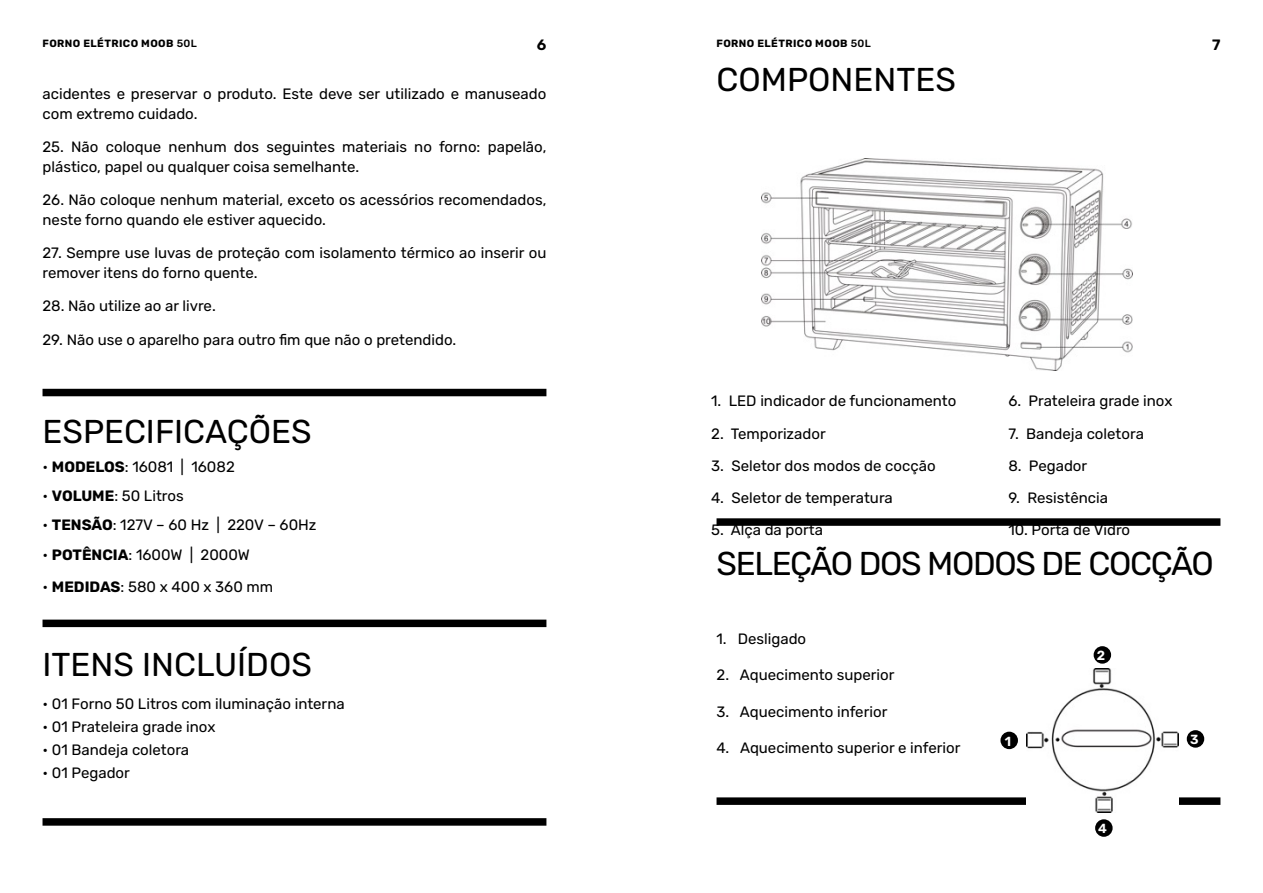
<style>
.page{position:relative;width:1263px;height:893px;background:#fff}
.page>*{position:absolute;margin:0;border:0;box-sizing:border-box;transform-origin:0 0}
.t1{font:33px "Rubik";color:#000}
.t2{font:33px "Rubik";letter-spacing:-.04em;color:#000}
.t3{font:15px/19.5px "Rubik";color:#000}
.t4{font:600 15px "Rubik";color:#000}
.t5{font:600 13.2px "Rubik";color:#fff}
.t6{font:700 10.5px "Rubik";letter-spacing:.04em;color:#000}
.s1{font-weight:500}
.s2{font-weight:700}
</style>
<div class="page">
<div style="left:43px;top:389px;width:503px;height:7px;background:#000"></div>
<div style="left:43px;top:620px;width:503px;height:7px;background:#000"></div>
<div style="left:43px;top:818px;width:503px;height:8px;background:#000"></div>
<div style="left:716px;top:518px;width:504px;height:8px;background:#000"></div>
<div style="left:716px;top:797px;width:504px;height:8px;background:#000"></div>
<img style="left:761px;top:158px;width:372px;height:212px">
<img style="left:1026px;top:668px;width:152px;height:144px">
<div style="left:1000px;top:732px;width:18px;height:17px;background:#000;border-radius:50%"></div>
<div style="left:1093px;top:646px;width:18px;height:18px;background:#000;border-radius:50%"></div>
<div style="left:1095px;top:819px;width:17px;height:18px;background:#000;border-radius:50%"></div>
<div style="left:1187px;top:730px;width:17px;height:18px;background:#000;border-radius:50%"></div>
<p class="t6" style="left:43px;top:38px;width:156px">FORNO ELÉTRICO MOOB <span class="s1">50L</span></p>
<p class="t4" style="left:537px;top:36px;width:11px">6</p>
<p class="t6" style="left:716px;top:38px;width:156px">FORNO ELÉTRICO MOOB <span class="s1">50L</span></p>
<p class="t4" style="left:1212px;top:36px;width:10px">7</p>
<p class="t3" style="left:43px;top:85px;width:505px">acidentes e preservar o produto. Este deve ser utilizado e manuseado com extremo cuidado.</p>
<p class="t3" style="left:43px;top:138px;width:505px">25. Não coloque nenhum dos seguintes materiais no forno: papelão, plástico, papel ou qualquer coisa semelhante.</p>
<p class="t3" style="left:43px;top:191px;width:505px">26. Não coloque nenhum material, exceto os acessórios recomendados, neste forno quando ele estiver aquecido.</p>
<p class="t3" style="left:43px;top:244px;width:505px">27. Sempre use luvas de proteção com isolamento térmico ao inserir ou remover itens do forno quente.</p>
<p class="t3" style="left:43px;top:297px;width:175px">28. Não utilize ao ar livre.</p>
<p class="t3" style="left:43px;top:330px;width:415px">29. Não use o aparelho para outro fim que não o pretendido.</p>
<h1 class="t1" style="left:716px;top:62px;width:241px">COMPONENTES</h1>
<h1 class="t1" style="left:43px;top:413px;width:271px">ESPECIFICAÇÕES</h1>
<p class="t3" style="left:43px;top:457px;width:194px">• <span class="s2">MODELOS</span>: 16081 | 16082</p>
<p class="t3" style="left:43px;top:486px;width:143px">• <span class="s2">VOLUME</span>: 50 Litros</p>
<p class="t3" style="left:43px;top:516px;width:275px">• <span class="s2">TENSÃO</span>: 127V – 60 Hz | 220V – 60Hz</p>
<p class="t3" style="left:43px;top:545px;width:209px">• <span class="s2">POTÊNCIA</span>: 1600W | 2000W</p>
<p class="t3" style="left:43px;top:577px;width:232px">• <span class="s2">MEDIDAS</span>: 580 x 400 x 360 mm</p>
<h1 class="t1" style="left:43px;top:646px;width:271px">ITENS INCLUÍDOS</h1>
<p class="t3" style="left:43px;top:694px;width:304px">• 01 Forno 50 Litros com iluminação interna</p>
<p class="t3" style="left:43px;top:717px;width:174px">• 01 Prateleira grade inox</p>
<p class="t3" style="left:43px;top:741px;width:148px">• 01 Bandeja coletora</p>
<p class="t3" style="left:43px;top:764px;width:89px">• 01 Pegador</p>
<p class="t3" style="left:711px;top:392px;width:247px">1. LED indicador de funcionamento</p>
<p class="t3" style="left:711px;top:424px;width:116px">2. Temporizador</p>
<p class="t3" style="left:711px;top:456px;width:226px">3. Seletor dos modos de cocção</p>
<p class="t3" style="left:711px;top:488px;width:183px">4. Seletor de temperatura</p>
<p class="t3" style="left:711px;top:521px;width:113px">5. Alça da porta</p>
<p class="t3" style="left:1008px;top:392px;width:166px">6. Prateleira grade inox</p>
<p class="t3" style="left:1008px;top:424px;width:137px">7. Bandeja coletora</p>
<p class="t3" style="left:1008px;top:456px;width:80px">8. Pegador</p>
<p class="t3" style="left:1008px;top:488px;width:101px">9. Resistência</p>
<p class="t3" style="left:1008px;top:521px;width:123px">10. Porta de Vidro</p>
<h1 class="t2" style="left:716px;top:545px;width:499px">SELEÇÃO DOS MODOS DE COCÇÃO</h1>
<p class="t3" style="left:716px;top:629px;width:91px">1. Desligado</p>
<p class="t3" style="left:716px;top:666px;width:179px">2. Aquecimento superior</p>
<p class="t3" style="left:716px;top:702px;width:172px">3. Aquecimento inferior</p>
<p class="t3" style="left:716px;top:739px;width:245px">4. Aquecimento superior e inferior</p>
<p class="t5" style="left:1005px;top:734px;width:8px">1</p>
<p class="t5" style="left:1097px;top:648px;width:10px">2</p>
<p class="t5" style="left:1098px;top:821px;width:10px">4</p>
<p class="t5" style="left:1190px;top:732px;width:10px">3</p>
</div>
